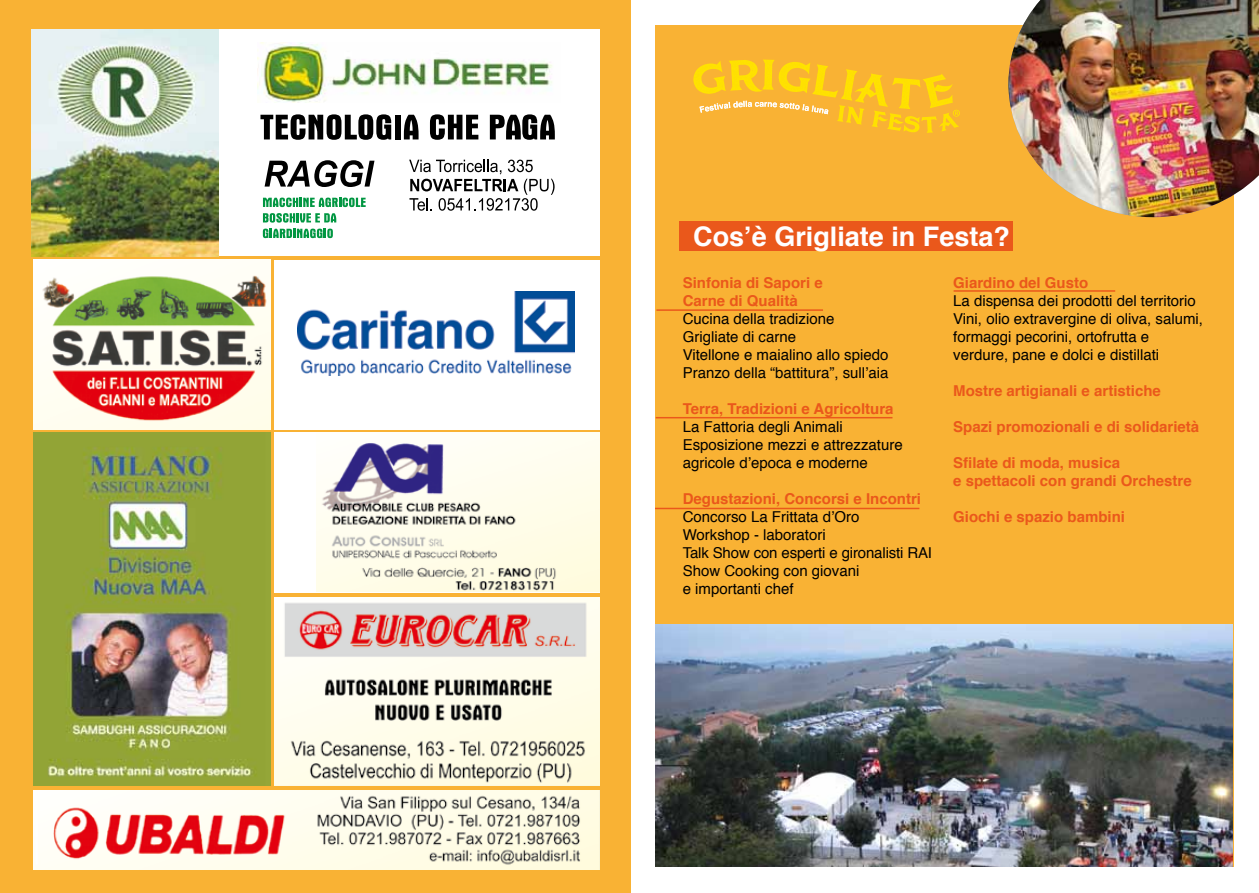
<style>
.page{position:relative;width:1259px;height:893px;background:#fff}
.page>*{position:absolute;margin:0;border:0;box-sizing:border-box;transform-origin:0 0}
.t1{font:700 27px "Helvetica";color:#fff}
.t2{font:15px/18px "Helvetica";color:#000}
.t3{font:700 15px/18px "Helvetica";color:#ea581b}
</style>
<div class="page">
<div style="left:655px;top:26px;width:578px;height:841px;background:#f9b234"></div>
<div style="left:0;top:0;width:630px;height:893px;background:#f9b234"></div>
<svg style="left:693px;top:60px;width:267px;height:73px"></svg>
<img style="left:1008px;top:0;width:251px;height:217px">
<div style="left:679px;top:221px;width:333px;height:30px;background:#ea581b"></div>
<hr style="left:656px;top:309px;width:167px;height:2px;background:#ea581b">
<hr style="left:656px;top:417px;width:236px;height:1px;background:#ea581b">
<hr style="left:655px;top:508px;width:264px;height:1px;background:#ea581b">
<hr style="left:953px;top:290px;width:162px;height:2px;background:#ea581b">
<img style="left:656px;top:624px;width:576px;height:243px">
<img style="left:33px;top:790px;width:567px;height:79px">
<img style="left:33px;top:260px;width:237px;height:169px">
<div style="left:274px;top:433px;width:327px;height:160px;background:#fff"></div>
<img style="left:316px;top:433px;width:284px;height:158px">
<img style="left:33px;top:433px;width:237px;height:353px">
<img style="left:275px;top:597px;width:325px;height:188px">
<div style="left:32px;top:30px;width:577px;height:226px;background:#fff"></div>
<img style="left:31px;top:30px;width:187px;height:227px">
<div style="left:275px;top:260px;width:327px;height:169px;background:#fff"></div>
<img style="left:298px;top:292px;width:276px;height:83px">
<div style="left:600px;top:0;width:29px;height:893px;background:#f9b234"></div>
<img style="left:258px;top:43px;width:294px;height:59px">
<svg style="left:260px;top:114px;width:131px;height:26px"></svg>
<div style="left:395px;top:115px;width:5px;height:24px;background:#000"></div>
<svg style="left:404px;top:115px;width:14px;height:24px"></svg>
<svg style="left:430px;top:114px;width:48px;height:26px"></svg>
<svg style="left:490px;top:114px;width:65px;height:26px"></svg>
<svg style="left:263px;top:198px;width:103px;height:9px"></svg>
<svg style="left:263px;top:213px;width:73px;height:10px"></svg>
<svg style="left:263px;top:229px;width:70px;height:9px"></svg>
<svg style="left:265px;top:160px;width:109px;height:27px"></svg>
<svg style="left:409px;top:160px;width:145px;height:51px"></svg>
<h1 class="t1" style="left:693px;top:215px;width:318px">Cos’è Grigliate in Festa?</h1>
<p class="t3" style="left:682px;top:274px;width:142px">Sinfonia di Sapori e<br>Carne di Qualità</p>
<p class="t2" style="left:682px;top:310px;width:207px">Cucina della tradizione<br>Grigliate di carne<br>Vitellone e maialino allo spiedo<br>Pranzo della “battitura”, sull’aia</p>
<p class="t3" style="left:682px;top:400px;width:212px">Terra, Tradizioni e Agricoltura</p>
<p class="t2" style="left:682px;top:418px;width:222px">La Fattoria degli Animali<br>Esposizione mezzi e attrezzature agricole d’epoca e moderne</p>
<p class="t3" style="left:682px;top:490px;width:240px">Degustazioni, Concorsi e Incontri</p>
<p class="t2" style="left:682px;top:508px;width:251px">Concorso La Frittata d’Oro<br>Workshop - laboratori<br>Talk Show con esperti e gironalisti RAI<br>Show Cooking con giovani<br>e importanti chef</p>
<p class="t3" style="left:953px;top:274px;width:137px">Giardino del Gusto</p>
<p class="t2" style="left:953px;top:292px;width:251px">La dispensa dei prodotti del territorio Vini, olio extravergine di oliva, salumi, formaggi pecorini, ortofrutta e verdure, pane e dolci e distillati</p>
<p class="t3" style="left:953px;top:382px;width:209px">Mostre artigianali e artistiche</p>
<p class="t3" style="left:953px;top:418px;width:247px">Spazi promozionali e di solidarietà</p>
<p class="t3" style="left:953px;top:454px;width:240px">Sfilate di moda, musica<br>e spettacoli con grandi Orchestre</p>
<p class="t3" style="left:953px;top:508px;width:173px">Giochi e spazio bambini</p>
</div>
